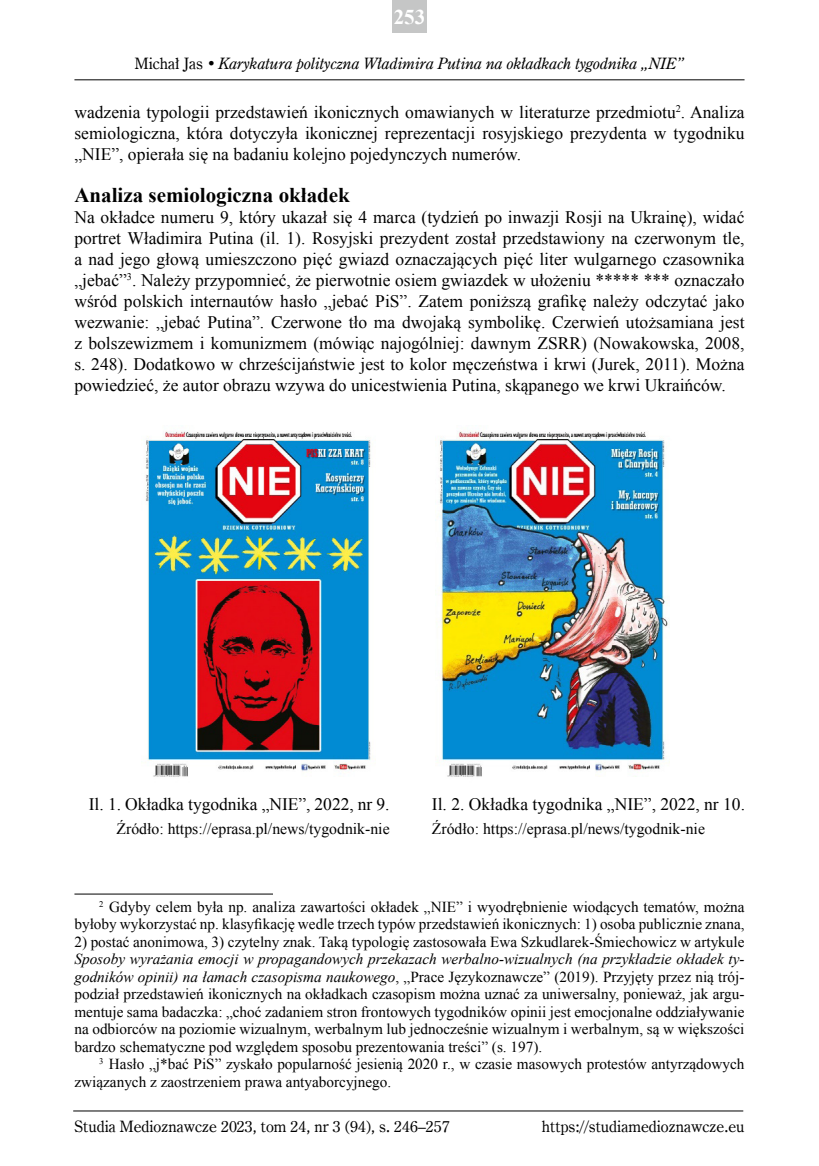
<style>
.page{position:relative;width:819px;height:1166px;background:#fff}
.page>*{position:absolute;margin:0;border:0;box-sizing:border-box;transform-origin:0 0}
.t1{font:700 21px "Times New Roman";color:#000}
.t2{font:700 21px "Times New Roman";color:#fff}
.t3{font:17.5px/21px "Times New Roman";color:#000;text-align:justify}
.t4{font:15.75px "Times New Roman";color:#000}
.t5{font:15.75px "Century Oldst EU";color:#000}
.t6{font:italic 15.75px "Century Oldst EU";color:#000}
.t7{font:15.22px/17.5px "Times New Roman";color:#000;text-align:right}
.s1{font-style:normal}
.s2{font-style:italic}
</style>
<div class="page">
<div style="left:392px;top:0;width:35px;height:32px;background:#c5c6c6"></div>
<hr style="left:74px;top:79px;width:670px;height:1px;background:#000">
<hr style="left:73px;top:1110px;width:670px;height:1px;background:#000">
<hr style="left:74px;top:893px;width:199px;height:1px;background:#000">
<img style="left:145px;top:431px;width:226px;height:346px">
<img style="left:435px;top:431px;width:235px;height:346px">
<p class="t2" style="left:394px;top:5px;width:33px">253</p>
<p class="t6" style="left:135px;top:53px;width:550px"><span class="s1">Michał Jas •</span> Karykatura polityczna Władimira Putina na okładkach tygodnika „NIE”</p>
<p class="t3" style="left:74px;top:101px;width:671px">wadzenia typologii przedstawień ikonicznych omawianych w literaturze przedmiotu<sup>2</sup>. Analiza semiologiczna, która dotyczyła ikonicznej reprezentacji rosyjskiego prezydenta w tygodniku „NIE”, opierała się na badaniu kolejno pojedynczych numerów.</p>
<p class="t1" style="left:74px;top:183px;width:277px">Analiza semiologiczna okładek</p>
<p class="t3" style="left:74px;top:207px;width:671px">Na okładce numeru 9, który ukazał się 4 marca (tydzień po inwazji Rosji na Ukrainę), widać portret Władimira Putina (il. 1). Rosyjski prezydent został przedstawiony na czerwonym tle, a nad jego głową umieszczono pięć gwiazd oznaczających pięć liter wulgarnego czasownika „jebać”<sup>3</sup>. Należy przypomnieć, że pierwotnie osiem gwiazdek w ułożeniu ***** *** oznaczało wśród polskich internautów hasło „jebać PiS”. Zatem poniższą grafikę należy odczytać jako wezwanie: „jebać Putina”. Czerwone tło ma dwojaką symbolikę. Czerwień utożsamiana jest z bolszewizmem i komunizmem (mówiąc najogólniej: dawnym ZSRR) (Nowakowska, 2008, s. 248). Dodatkowo w chrześcijaństwie jest to kolor męczeństwa i krwi (Jurek, 2011). Można powiedzieć, że autor obrazu wzywa do unicestwienia Putina, skąpanego we krwi Ukraińców.</p>
<p class="t3" style="left:89px;top:793px;width:302px">Il. 1. Okładka tygodnika „NIE”, 2022, nr 9.</p>
<p class="t4" style="left:116px;top:820px;width:274px">Źródło: https://eprasa.pl/news/tygodnik-nie</p>
<p class="t3" style="left:432px;top:793px;width:315px">Il. 2. Okładka tygodnika „NIE”, 2022, nr 10.</p>
<p class="t4" style="left:432px;top:820px;width:274px">Źródło: https://eprasa.pl/news/tygodnik-nie</p>
<p class="t7" style="left:74px;top:897px;width:671px"><sup>2</sup> Gdyby celem była np. analiza zawartości okładek „NIE” i wyodrębnienie wiodących tematów, można byłoby wykorzystać np. klasyfikację wedle trzech typów przedstawień ikonicznych: 1) osoba publicznie znana,</p>
<p class="t7" style="left:74px;top:932px;width:671px">2) postać anonimowa, 3) czytelny znak. Taką typologię zastosowała Ewa Szkudlarek-Śmiechowicz w artykule</p>
<p class="t7" style="left:74px;top:950px;width:671px;text-align:justify"><span class="s2">Sposoby wyrażania emocji w propagandowych przekazach werbalno-wizualnych (na przykładzie okładek ty&shy;godników opinii) na łamach czasopisma naukowego</span>, „Prace Językoznawcze” (2019). Przyjęty przez nią trój&shy;podział przedstawień ikonicznych na okładkach czasopism można uznać za uniwersalny, ponieważ, jak argu&shy;mentuje sama badaczka: „choć zadaniem stron frontowych tygodników opinii jest emocjonalne oddziaływanie na odbiorców na poziomie wizualnym, werbalnym lub jednocześnie wizualnym i werbalnym, są w większości bardzo schematyczne pod względem sposobu prezentowania treści” (s. 197).</p>
<p class="t7" style="left:74px;top:1055px;width:671px;text-align:left;text-indent:25px"><sup>3</sup> Hasło „j*bać PiS” zyskało popularność jesienią 2020 r., w czasie masowych protestów antyrządowych związanych z zaostrzeniem prawa antyaborcyjnego.</p>
<p class="t5" style="left:74px;top:1116px;width:377px">Studia Medioznawcze 2023, tom 24, nr 3 (94), s. 246–257</p>
<p class="t5" style="left:542px;top:1116px;width:204px">https://studiamedioznawcze.eu</p>
</div>
